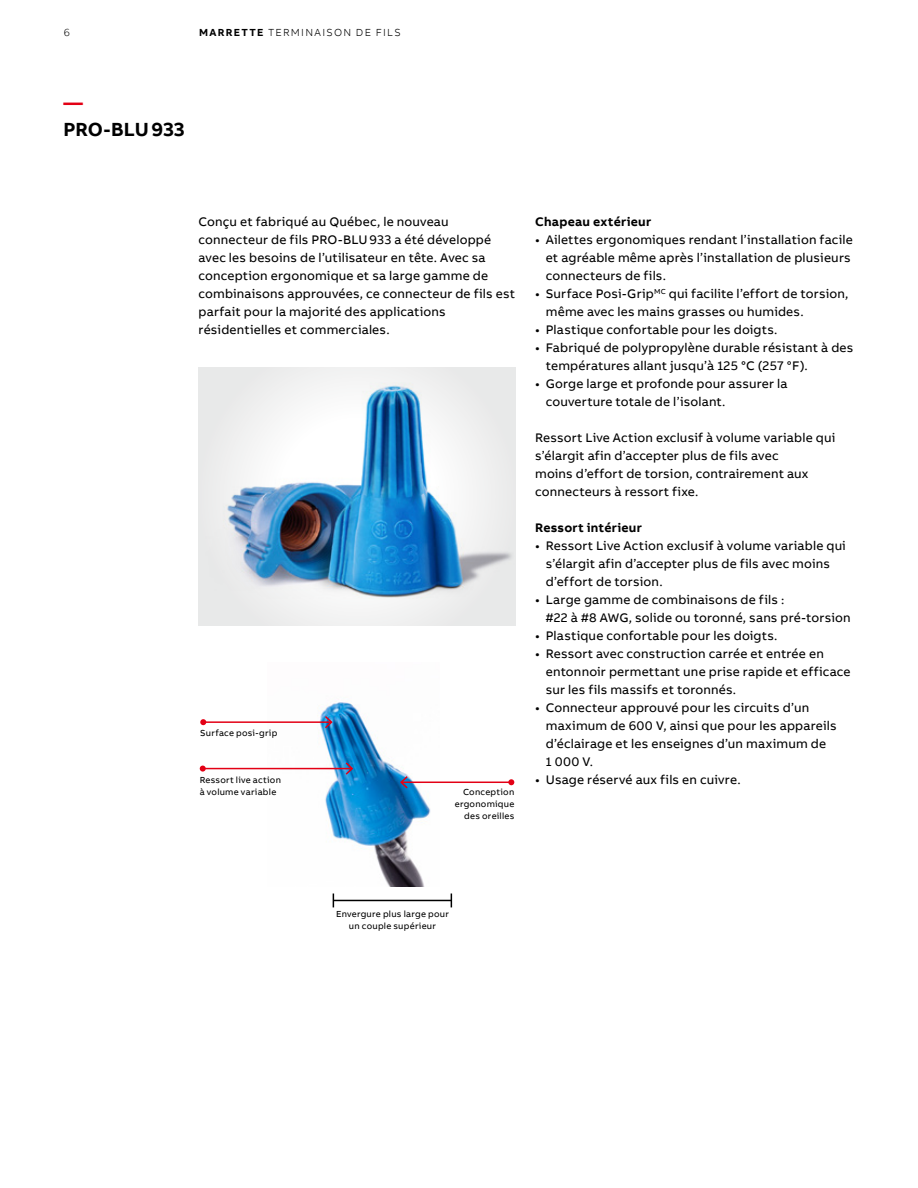
<style>
.page{position:relative;width:918px;height:1188px;background:#fff}
.page>*{position:absolute;margin:0;border:0;box-sizing:border-box;transform-origin:0 0}
.t1{font:700 19.5px "AB Bvoice";letter-spacing:-.005em;color:#000}
.t2{font:700 19.5px "AB Bvoice";color:#e30015}
.t3{font:12.75px/18px "AB Bvoice";letter-spacing:.015em;color:#000}
.t4{font:700 12.75px "AB Bvoice";letter-spacing:.02em;color:#000}
.t5{font:300 10.5px "AB Bvoice";letter-spacing:.12em;color:#000}
.t6{font:9px/12px "AB Bvoice";letter-spacing:.025em;color:#000;text-align:right}
.s1{font-weight:700}
</style>
<div class="page">
<img style="left:199px;top:367px;width:315px;height:258px">
<img style="left:268px;top:701px;width:171px;height:186px">
<svg style="left:333px;top:894px;width:1px;height:13px"></svg>
<svg style="left:451px;top:894px;width:1px;height:13px"></svg>
<hr style="left:334px;top:900px;width:118px;height:1px;background:#000">
<hr style="left:203px;top:721px;width:129px;height:2px;background:#e30015">
<svg style="left:200px;top:719px;width:6px;height:6px"></svg>
<svg style="left:323px;top:714px;width:11px;height:16px"></svg>
<hr style="left:401px;top:782px;width:110px;height:1px;background:#e30015">
<svg style="left:508px;top:779px;width:6px;height:6px"></svg>
<svg style="left:399px;top:775px;width:10px;height:15px"></svg>
<hr style="left:203px;top:768px;width:149px;height:1px;background:#e30015">
<svg style="left:200px;top:766px;width:6px;height:6px"></svg>
<svg style="left:344px;top:761px;width:10px;height:15px"></svg>
<p class="t5" style="left:64px;top:26px;width:8px">6</p>
<p class="t5" style="left:199px;top:26px;width:203px"><span class="s1">MARRETTE</span> TERMINAISON DE FILS</p>
<h1 class="t2" style="left:64px;top:90px;width:21px">—</h1>
<h1 class="t1" style="left:64px;top:117px;width:122px">PRO-BLU933</h1>
<p class="t3" style="left:199px;top:213px;width:318px">Conçu et fabriqué au Québec, le nouveau connecteur de fils PRO-BLU933 a été développé avec les besoins de l’utilisateur en tête. Avec sa conception ergonomique et sa large gamme de combinaisons approuvées, ce connecteur de fils est parfait pour la majorité des applications résidentielles et commerciales.</p>
<p class="t4" style="left:535px;top:213px;width:118px">Chapeau extérieur</p>
<p class="t3" style="left:546px;top:231px;width:309px;text-indent:-11px">• Ailettes ergonomiques rendant l’installation facile et agréable même après l’installation de plusieurs connecteurs de fils.</p>
<p class="t3" style="left:546px;top:285px;width:304px;text-indent:-11px">• Surface Posi-Grip<sup>MC</sup> qui facilite l’effort de torsion, même avec les mains grasses ou humides.</p>
<p class="t3" style="left:535px;top:321px;width:244px">• Plastique confortable pour les doigts.</p>
<p class="t3" style="left:546px;top:339px;width:309px;text-indent:-11px">• Fabriqué de polypropylène durable résistant à des températures allant jusqu’à 125 °C (257 °F).</p>
<p class="t3" style="left:546px;top:375px;width:243px;text-indent:-11px">• Gorge large et profonde pour assurer la couverture totale de l’isolant.</p>
<p class="t3" style="left:535px;top:429px;width:302px">Ressort Live Action exclusif à volume variable qui s’élargit afin d’accepter plus de fils avec<br>moins d’effort de torsion, contrairement aux connecteurs à ressort fixe.</p>
<p class="t4" style="left:535px;top:519px;width:108px">Ressort intérieur</p>
<p class="t3" style="left:546px;top:537px;width:302px;text-indent:-11px">• Ressort Live Action exclusif à volume variable qui s’élargit afin d’accepter plus de fils avec moins d’effort de torsion.</p>
<p class="t3" style="left:546px;top:591px;width:306px;text-indent:-11px">• Large gamme de combinaisons de fils :<br>#22 à #8 AWG, solide ou toronné, sans pré-torsion</p>
<p class="t3" style="left:535px;top:627px;width:244px">• Plastique confortable pour les doigts.</p>
<p class="t3" style="left:546px;top:645px;width:306px;text-indent:-11px">• Ressort avec construction carrée et entrée en entonnoir permettant une prise rapide et efficace sur les fils massifs et toronnés.</p>
<p class="t3" style="left:546px;top:699px;width:292px;text-indent:-11px">• Connecteur approuvé pour les circuits d’un maximum de 600 V, ainsi que pour les appareils d’éclairage et les enseignes d’un maximum de<br>1 000 V.</p>
<p class="t3" style="left:535px;top:771px;width:207px">• Usage réservé aux fils en cuivre.</p>
<p class="t6" style="left:200px;top:727px;width:79px">Surface posi-grip</p>
<p class="t6" style="left:200px;top:774px;width:83px;text-align:left">Ressort live action à volume variable</p>
<p class="t6" style="left:455px;top:786px;width:61px">Conception ergonomique des oreilles</p>
<p class="t6" style="left:336px;top:908px;width:114px;text-align:center">Envergure plus large pour un couple supérieur</p>
</div>
